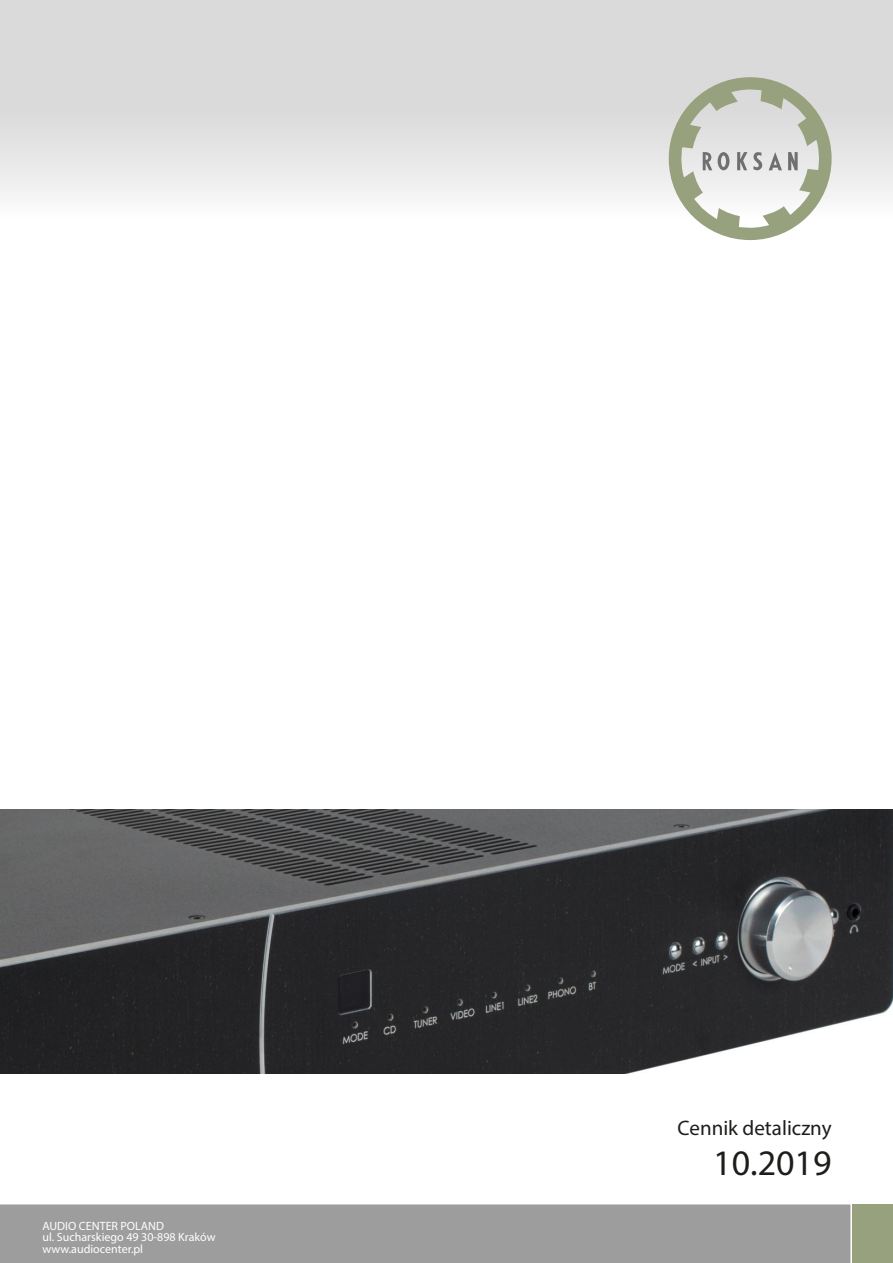
<style>
.page{position:relative;width:893px;height:1263px;background:#fff}
.page>*{position:absolute;margin:0;border:0;box-sizing:border-box;transform-origin:0 0}
.t1{font:36px "Myriad Pro";color:#1d1d1b}
.t2{font:21px "Myriad Pro";color:#1d1d1b}
.t3{font:12px/11.6px "Myriad Pro";color:#fff}
</style>
<div class="page">
<div style="left:0;top:0;width:893px;height:218px;background:linear-gradient(to bottom,#d1d1d1,#f2f2f2)"></div>
<div style="left:852px;top:1204px;width:41px;height:59px;background:#97a17e"></div>
<div style="left:0;top:1204px;width:850px;height:59px;background:#9d9d9d"></div>
<svg style="left:669px;top:77px;width:163px;height:163px"></svg>
<img style="left:0;top:809px;width:893px;height:264px">
<p class="t3" style="left:43px;top:1221px;width:174px">AUDIO CENTER POLAND<br>ul. Sucharskiego 49 30-898 Kraków www.audiocenter.pl</p>
<h2 class="t2" style="left:678px;top:1119px;width:155px">Cennik detaliczny</h2>
<h1 class="t1" style="left:713px;top:1148px;width:120px">10.2019</h1>
</div>
